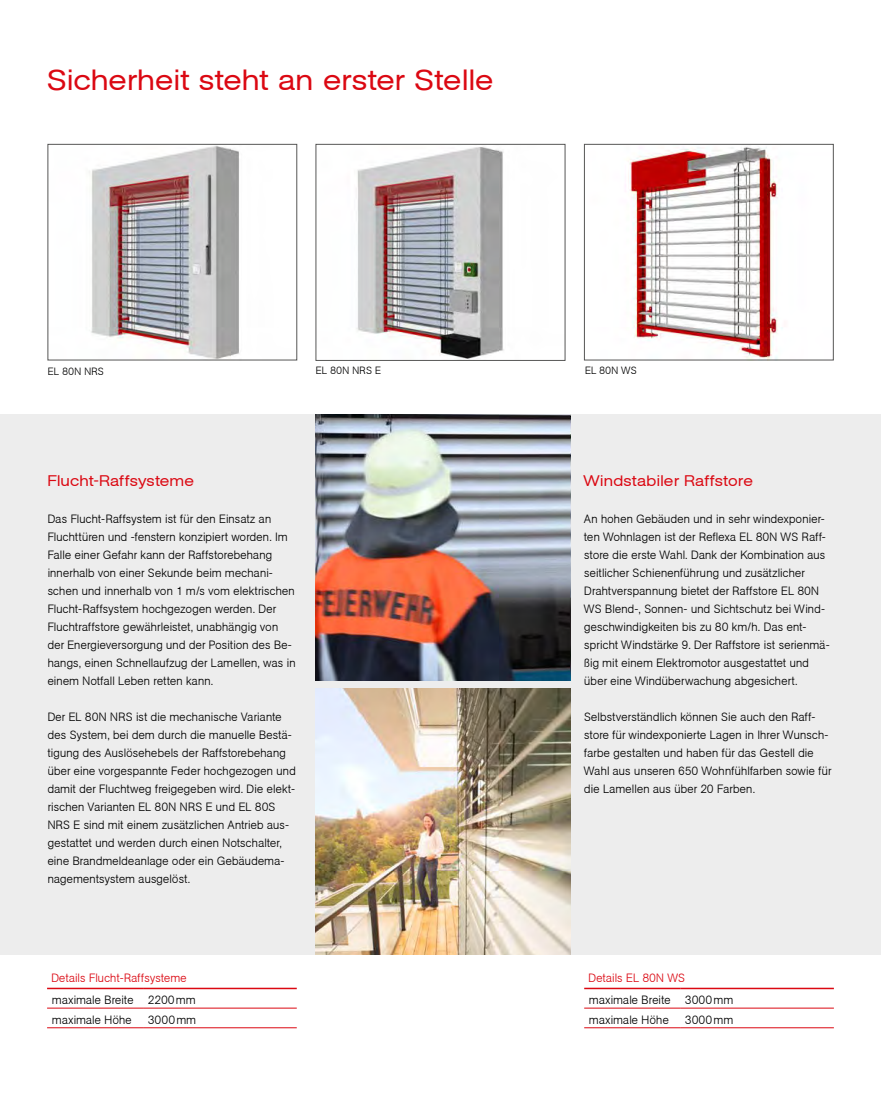
<style>
.page{position:relative;width:881px;height:1106px;background:#fff}
.page>*{position:absolute;margin:0;border:0;box-sizing:border-box;transform-origin:0 0}
.t1{font:28.5px "Agba Extended Normal";letter-spacing:.02em;color:#db0812}
.t2{font:15px "Agba Extended Normal";letter-spacing:.035em;color:#db0812}
.t3{font:700 12px/18px "Agba Small";letter-spacing:.01em;color:#000}
.t4{font:700 12px "Agba Small";letter-spacing:.01em;color:#db0812}
.t5{font:700 10.5px "Agba Small";letter-spacing:.025em;color:#000}
</style>
<div class="page">
<div style="left:0;top:414px;width:880px;height:540px;background:#ededed"></div>
<img style="left:625px;top:147px;width:158px;height:211px">
<div style="left:584px;top:144px;width:249px;height:216px;border:1px solid #575756"></div>
<hr style="left:584px;top:1027px;width:96px;height:1px;background:#db0812">
<hr style="left:680px;top:1027px;width:153px;height:1px;background:#db0812">
<hr style="left:584px;top:987px;width:96px;height:2px;background:#db0812">
<hr style="left:680px;top:987px;width:153px;height:2px;background:#db0812">
<hr style="left:584px;top:1007px;width:96px;height:1px;background:#db0812">
<hr style="left:680px;top:1007px;width:153px;height:1px;background:#db0812">
<img style="left:315px;top:414px;width:255px;height:267px">
<img style="left:570px;top:414px;width:1px;height:267px">
<img style="left:315px;top:688px;width:255px;height:266px">
<img style="left:89px;top:146px;width:151px;height:212px">
<div style="left:48px;top:144px;width:249px;height:216px;border:1px solid #575756"></div>
<img style="left:356px;top:147px;width:148px;height:211px">
<hr style="left:47px;top:1027px;width:96px;height:1px;background:#db0812">
<hr style="left:143px;top:1027px;width:154px;height:1px;background:#db0812">
<hr style="left:47px;top:987px;width:96px;height:2px;background:#db0812">
<hr style="left:143px;top:987px;width:154px;height:2px;background:#db0812">
<hr style="left:47px;top:1007px;width:96px;height:1px;background:#db0812">
<hr style="left:143px;top:1007px;width:154px;height:1px;background:#db0812">
<h1 class="t1" style="left:48px;top:64px;width:447px">Sicherheit steht an erster Stelle</h1>
<p class="t5" style="left:48px;top:365px;width:58px">EL 80N NRS</p>
<p class="t5" style="left:316px;top:364px;width:67px">EL 80N NRS E</p>
<p class="t5" style="left:585px;top:365px;width:53px">EL 80N WS</p>
<p class="t2" style="left:48px;top:472px;width:148px">Flucht-Raffsysteme</p>
<p class="t3" style="left:48px;top:509px;width:249px">Das Flucht-Raffsystem ist für den Einsatz an Fluchttüren und -fenstern konzipiert worden. Im Falle einer Gefahr kann der Raffstorebehang innerhalb von einer Sekunde beim mechani&shy;schen und innerhalb von 1 m/s vom elektrischen Flucht-Raffsystem hochgezogen werden. Der Fluchtraffstore gewährleistet, unabhängig von der Energieversorgung und der Position des Be&shy;hangs, einen Schnellaufzug der Lamellen, was in einem Notfall Leben retten kann.</p>
<p class="t3" style="left:48px;top:707px;width:250px">Der EL 80N NRS ist die mechanische Variante des System, bei dem durch die manuelle Bestä&shy;tigung des Auslösehebels der Raffstorebehang über eine vorgespannte Feder hochgezogen und damit der Fluchtweg freigegeben wird. Die elekt&shy;rischen Varianten EL 80N NRS E und EL 80S NRS E sind mit einem zusätzlichen Antrieb aus&shy;gestattet und werden durch einen Notschalter, eine Brandmeldeanlage oder ein Gebäudema&shy;nagementsystem ausgelöst.</p>
<p class="t2" style="left:584px;top:472px;width:170px">Windstabiler Raffstore</p>
<p class="t3" style="left:584px;top:509px;width:247px">An hohen Gebäuden und in sehr windexponier&shy;ten Wohnlagen ist der Reflexa EL 80N WS Raff&shy;store die erste Wahl. Dank der Kombination aus seitlicher Schienenführung und zusätzlicher Drahtverspannung bietet der Raffstore EL 80N WS Blend-, Sonnen- und Sichtschutz bei Wind&shy;geschwindigkeiten bis zu 80 km/h. Das ent&shy;spricht Windstärke 9. Der Raffstore ist serienmä&shy;ßig mit einem Elektromotor ausgestattet und über eine Windüberwachung abgesichert.</p>
<p class="t3" style="left:584px;top:707px;width:249px">Selbstverständlich können Sie auch den Raff&shy;store für windexponierte Lagen in Ihrer Wunsch&shy;farbe gestalten und haben für das Gestell die Wahl aus unseren 650 Wohnfühlfarben sowie für die Lamellen aus über 20 Farben.</p>
<p class="t4" style="left:51px;top:971px;width:137px">Details Flucht-Raffsysteme</p>
<p class="t3" style="left:52px;top:989px;width:145px;line-height:19.6px">maximale Breite 2200mm maximale Höhe</p>
<p class="t3" style="left:148px;top:1010px;width:50px">3000mm</p>
<p class="t4" style="left:588px;top:971px;width:98px">Details EL 80N WS</p>
<p class="t3" style="left:589px;top:989px;width:145px;line-height:19.6px">maximale Breite 3000mm maximale Höhe</p>
<p class="t3" style="left:685px;top:1010px;width:50px">3000mm</p>
</div>
